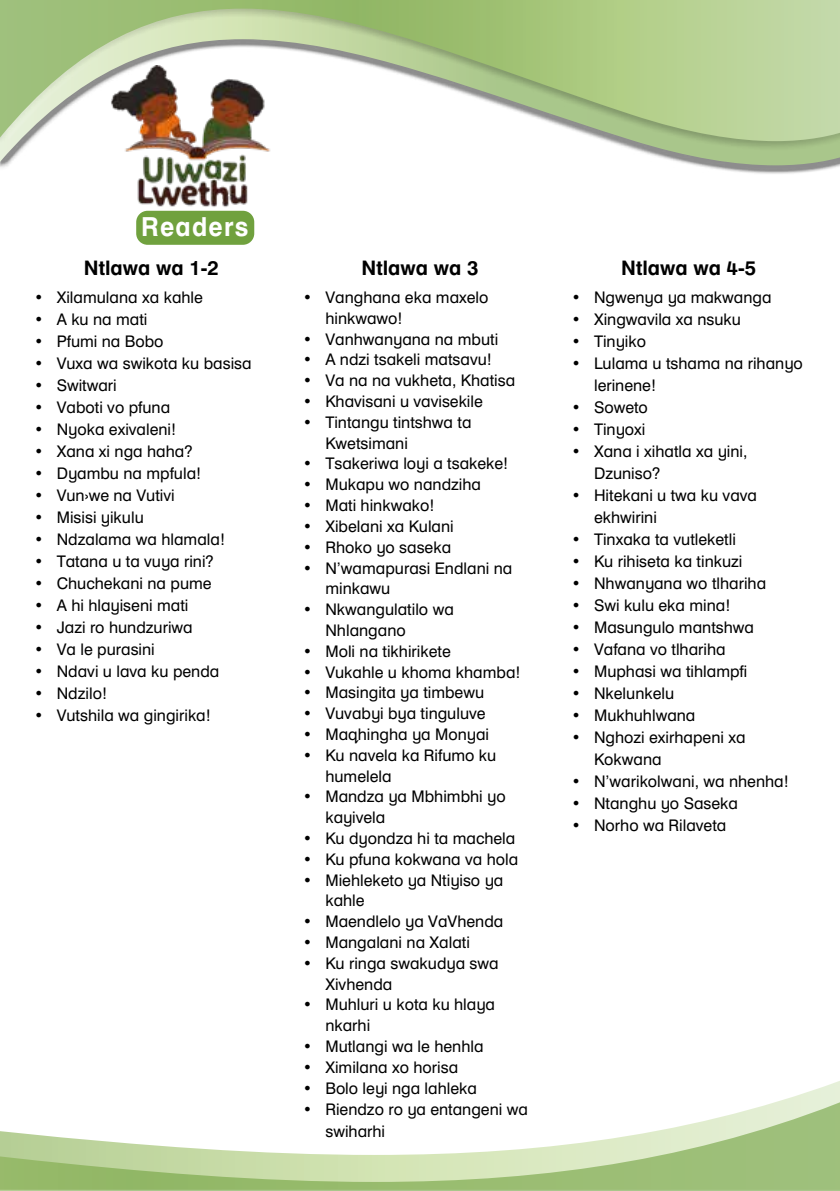
<style>
.page{position:relative;width:840px;height:1191px;background:#fff}
.page>*{position:absolute;margin:0;border:0;box-sizing:border-box;transform-origin:0 0}
.t1{font:700 26.2px "Swis Forall";letter-spacing:.05em;color:#fff;scale:.95 1}
.t2{font:700 20px "Swis Forall";color:#000}
.t3{font:16px/20.8px "Swis Forall";color:#000}
</style>
<div class="page">
<svg style="left:0;top:1088px;width:839px;height:93px"></svg>
<div style="left:0;top:0;width:839px;height:174px;background:#000;opacity:.75"></div>
<svg style="left:0;top:150px;width:839px;height:15px"></svg>
<div style="left:0;top:0;width:839px;height:150px;background:#000;opacity:.75"></div>
<svg style="left:0;top:9px;width:839px;height:132px"></svg>
<div style="left:136px;top:211px;width:118px;height:34px;background:#70a13e;border-radius:11px"></div>
<img style="left:110px;top:65px;width:162px;height:142px">
<h1 class="t1" style="left:141px;top:211px;width:115px">Readers</h1>
<p class="t2" style="left:84px;top:256px;width:136px">Ntlawa wa 1-2</p>
<p class="t3" style="left:34px;top:288px;width:170px">• Xilamulana xa kahle</p>
<p class="t3" style="left:34px;top:310px;width:115px">• A ku na mati</p>
<p class="t3" style="left:34px;top:332px;width:131px">• Pfumi na Bobo</p>
<p class="t3" style="left:34px;top:354px;width:219px">• Vuxa wa swikota ku basisa</p>
<p class="t3" style="left:34px;top:376px;width:84px">• Switwari</p>
<p class="t3" style="left:34px;top:398px;width:138px">• Vaboti vo pfuna</p>
<p class="t3" style="left:34px;top:420px;width:144px">• Nyoka exivaleni!</p>
<p class="t3" style="left:34px;top:442px;width:160px">• Xana xi nga haha?</p>
<p class="t3" style="left:34px;top:464px;width:169px">• Dyambu na mpfula!</p>
<p class="t3" style="left:34px;top:486px;width:142px">• Vun›we na Vutivi</p>
<p class="t3" style="left:34px;top:508px;width:111px">• Misisi yikulu</p>
<p class="t3" style="left:34px;top:530px;width:192px">• Ndzalama wa hlamala!</p>
<p class="t3" style="left:34px;top:552px;width:181px">• Tatana u ta vuya rini?</p>
<p class="t3" style="left:34px;top:574px;width:179px">• Chuchekani na pume</p>
<p class="t3" style="left:34px;top:596px;width:156px">• A hi hlayiseni mati</p>
<p class="t3" style="left:34px;top:618px;width:160px">• Jazi ro hundzuriwa</p>
<p class="t3" style="left:34px;top:640px;width:122px">• Va le purasini</p>
<p class="t3" style="left:34px;top:662px;width:187px">• Ndavi u lava ku penda</p>
<p class="t3" style="left:34px;top:684px;width:75px">• Ndzilo!</p>
<p class="t3" style="left:34px;top:706px;width:178px">• Vutshila wa gingirika!</p>
<p class="t2" style="left:361px;top:256px;width:118px">Ntlawa wa 3</p>
<p class="t3" style="left:325px;top:288px;width:164px;text-indent:-23px">• Vanghana eka maxelo hinkwawo!</p>
<p class="t3" style="left:302px;top:330px;width:197px">• Vanhwanyana na mbuti</p>
<p class="t3" style="left:302px;top:350px;width:191px">• A ndzi tsakeli matsavu!</p>
<p class="t3" style="left:302px;top:371px;width:214px">• Va na na vukheta, Khatisa</p>
<p class="t3" style="left:302px;top:392px;width:182px">• Khavisani u vavisekile</p>
<p class="t3" style="left:325px;top:413px;width:148px;text-indent:-23px">• Tintangu tintshwa ta<br>Kwetsimani</p>
<p class="t3" style="left:302px;top:454px;width:207px">• Tsakeriwa loyi a tsakeke!</p>
<p class="t3" style="left:302px;top:475px;width:180px">• Mukapu wo nandziha</p>
<p class="t3" style="left:302px;top:496px;width:133px">• Mati hinkwako!</p>
<p class="t3" style="left:302px;top:517px;width:152px">• Xibelani xa Kulani</p>
<p class="t3" style="left:302px;top:538px;width:150px">• Rhoko yo saseka</p>
<p class="t3" style="left:325px;top:558px;width:188px;text-indent:-23px">• N’wamapurasi Endlani na minkawu</p>
<p class="t3" style="left:325px;top:600px;width:130px;text-indent:-23px">• Nkwangulatilo wa<br>Nhlangano</p>
<p class="t3" style="left:302px;top:642px;width:149px">• Moli na tikhirikete</p>
<p class="t3" style="left:302px;top:662px;width:219px">• Vukahle u khoma khamba!</p>
<p class="t3" style="left:302px;top:683px;width:183px">• Masingita ya timbewu</p>
<p class="t3" style="left:302px;top:704px;width:184px">• Vuvabyi bya tinguluve</p>
<p class="t3" style="left:302px;top:725px;width:188px">• Maqhingha ya Monyai</p>
<p class="t3" style="left:325px;top:746px;width:172px;text-indent:-23px">• Ku navela ka Rifumo ku humelela</p>
<p class="t3" style="left:325px;top:787px;width:182px;text-indent:-23px">• Mandza ya Mbhimbhi yo kayivela</p>
<p class="t3" style="left:302px;top:829px;width:214px">• Ku dyondza hi ta machela</p>
<p class="t3" style="left:302px;top:850px;width:217px">• Ku pfuna kokwana va hola</p>
<p class="t3" style="left:325px;top:870px;width:179px;text-indent:-23px">• Miehleketo ya Ntiyiso ya kahle</p>
<p class="t3" style="left:302px;top:912px;width:202px">• Maendlelo ya VaVhenda</p>
<p class="t3" style="left:302px;top:933px;width:169px">• Mangalani na Xalati</p>
<p class="t3" style="left:325px;top:954px;width:175px;text-indent:-23px">• Ku ringa swakudya swa<br>Xivhenda</p>
<p class="t3" style="left:325px;top:995px;width:171px;text-indent:-23px">• Muhluri u kota ku hlaya nkarhi</p>
<p class="t3" style="left:302px;top:1037px;width:182px">• Mutlangi wa le henhla</p>
<p class="t3" style="left:302px;top:1058px;width:157px">• Ximilana xo horisa</p>
<p class="t3" style="left:302px;top:1078px;width:176px">• Bolo leyi nga lahleka</p>
<p class="t3" style="left:325px;top:1099px;width:204px;line-height:22px;text-indent:-23px">• Riendzo ro ya entangeni wa swiharhi</p>
<p class="t2" style="left:620px;top:256px;width:136px">Ntlawa wa 4-5</p>
<p class="t3" style="left:571px;top:288px;width:201px">• Ngwenya ya makwanga</p>
<p class="t3" style="left:571px;top:310px;width:171px">• Xingwavila xa nsuku</p>
<p class="t3" style="left:571px;top:332px;width:76px">• Tinyiko</p>
<p class="t3" style="left:593px;top:353px;width:210px;line-height:22px;text-indent:-23px">• Lulama u tshama na rihanyo lerinene!</p>
<p class="t3" style="left:571px;top:398px;width:78px">• Soweto</p>
<p class="t3" style="left:571px;top:420px;width:75px">• Tinyoxi</p>
<p class="t3" style="left:593px;top:441px;width:155px;line-height:22px;text-indent:-23px">• Xana i xihatla xa yini,<br>Dzuniso?</p>
<p class="t3" style="left:593px;top:485px;width:164px;line-height:22px;text-indent:-23px">• Hitekani u twa ku vava ekhwirini</p>
<p class="t3" style="left:571px;top:530px;width:166px">• Tinxaka ta vutleketli</p>
<p class="t3" style="left:571px;top:552px;width:172px">• Ku rihiseta ka tinkuzi</p>
<p class="t3" style="left:571px;top:574px;width:196px">• Nhwanyana wo tlhariha</p>
<p class="t3" style="left:571px;top:596px;width:161px">• Swi kulu eka mina!</p>
<p class="t3" style="left:571px;top:618px;width:184px">• Masungulo mantshwa</p>
<p class="t3" style="left:571px;top:640px;width:156px">• Vafana vo tlhariha</p>
<p class="t3" style="left:571px;top:662px;width:177px">• Muphasi wa tihlampfi</p>
<p class="t3" style="left:571px;top:684px;width:104px">• Nkelunkelu</p>
<p class="t3" style="left:571px;top:706px;width:126px">• Mukhuhlwana</p>
<p class="t3" style="left:593px;top:727px;width:153px;line-height:22px;text-indent:-23px">• Nghozi exirhapeni xa<br>Kokwana</p>
<p class="t3" style="left:571px;top:772px;width:219px">• N’warikolwani, wa nhenha!</p>
<p class="t3" style="left:571px;top:794px;width:168px">• Ntanghu yo Saseka</p>
<p class="t3" style="left:571px;top:816px;width:156px">• Norho wa Rilaveta</p>
</div>
